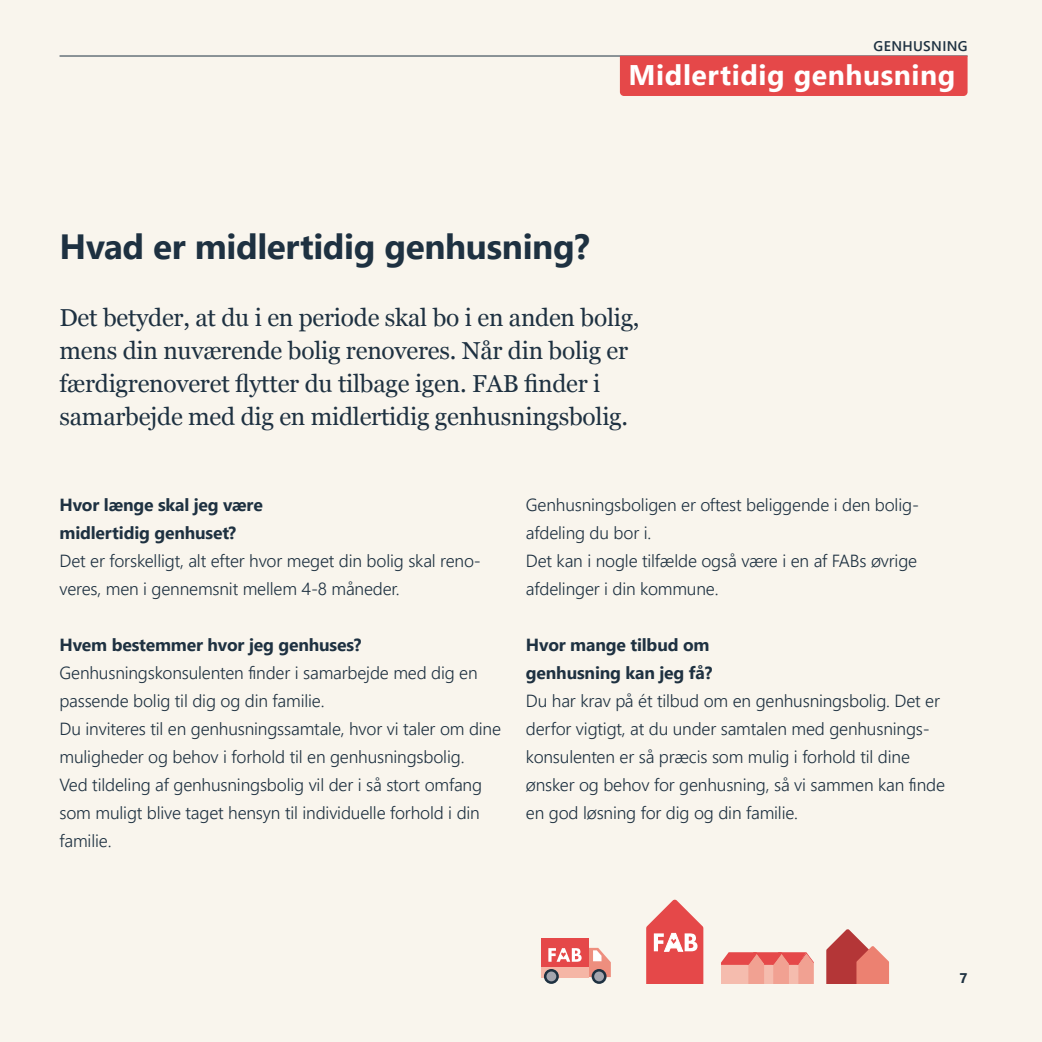
<style>
.page{position:relative;width:1042px;height:1042px;background:#f9f5ed}
.page>*{position:absolute;margin:0;border:0;box-sizing:border-box;transform-origin:0 0}
.Brødtekst_L{font:700 35px "Segoe UI";letter-spacing:-.01em;color:#1e3141}
.Rubrik_L{font:700 28.35px "Segoe UI";letter-spacing:.02em;color:#fff}
.Brødtekst_L-2{font:24.5px/33.2px "Georgia";letter-spacing:-.01em;color:#1e3141}
.Brødtekst_L-3{font:300 17.5px/28px "Segoe UI";letter-spacing:-.01em;color:#1e3141}
.Brødtekst_L-4{font:700 17.5px/28px "Segoe UI";letter-spacing:-.01em;color:#1e3141}
.t1{font:600 14px "Segoe UI";letter-spacing:.025em;color:#1e3141}
.t2{font:700 14px "Segoe UI";color:#1e3141}
</style>
<div class="page">
<div style="left:541px;top:938px;width:48px;height:30px;background:#e54849"></div>
<div style="left:541px;top:967px;width:48px;height:10px;background:#f5b6a6"></div>
<div style="left:545px;top:970px;width:12px;height:12px;background:#a4a5ae;border-radius:50%"></div>
<div style="left:544px;top:969px;width:15px;height:15px;border:3px solid #1e3141;border-radius:50%"></div>
<div style="left:593px;top:970px;width:12px;height:12px;background:#a4a5ae;border-radius:50%"></div>
<div style="left:591px;top:969px;width:15px;height:15px;border:3px solid #1e3141;border-radius:50%"></div>
<svg style="left:589px;top:948px;width:22px;height:29px"></svg>
<svg style="left:548px;top:948px;width:33px;height:14px"></svg>
<svg style="left:826px;top:929px;width:63px;height:55px"></svg>
<svg style="left:721px;top:952px;width:93px;height:32px;background:#ef9389"></svg>
<svg style="left:646px;top:899px;width:57px;height:85px"></svg>
<hr style="left:60px;top:56px;width:907px;height:1px;background:#1e3141">
<div style="left:620px;top:56px;width:347px;height:40px;background:#e54849"></div>
<p class="t1" style="left:873px;top:33px;width:95px">GENHUSNING</p>
<p class="Rubrik_L" style="left:628px;top:48px;width:328px">Midlertidig genhusning</p>
<p class="Brødtekst_L" style="left:60px;top:214px;width:532px">Hvad er midlertidig genhusning?</p>
<p class="Brødtekst_L-2" style="left:60px;top:299px;width:581px">Det betyder, at du i en periode skal bo i en anden bolig, mens din nuværende bolig renoveres. Når din bolig er</p>
<p class="Brødtekst_L-2" style="left:60px;top:366px;width:570px">færdigrenoveret flytter du tilbage igen. FAB finder i samarbejde med dig en midlertidig genhusningsbolig.</p>
<p class="Brødtekst_L-4" style="left:60px;top:489px;width:205px">Hvor længe skal jeg være midlertidig genhuset?</p>
<p class="Brødtekst_L-3" style="left:60px;top:545px;width:423px">Det er forskelligt, alt efter hvor meget din bolig skal reno&shy;veres, men i gennemsnit mellem 4-8 måneder.</p>
<p class="Brødtekst_L-4" style="left:60px;top:629px;width:303px">Hvem bestemmer hvor jeg genhuses?</p>
<p class="Brødtekst_L-3" style="left:60px;top:657px;width:420px">Genhusningskonsulenten finder i samarbejde med dig en passende bolig til dig og din familie.</p>
<p class="Brødtekst_L-3" style="left:60px;top:713px;width:443px">Du inviteres til en genhusningssamtale, hvor vi taler om dine muligheder og behov i forhold til en genhusningsbolig.</p>
<p class="Brødtekst_L-3" style="left:60px;top:769px;width:424px">Ved tildeling af genhusningsbolig vil der i så stort omfang som muligt blive taget hensyn til individuelle forhold i din familie.</p>
<p class="Brødtekst_L-3" style="left:526px;top:489px;width:394px">Genhusningsboligen er oftest beliggende i den bolig-</p>
<p class="Brødtekst_L-3" style="left:526px;top:517px;width:125px">afdeling du bor i.</p>
<p class="Brødtekst_L-3" style="left:526px;top:545px;width:393px">Det kan i nogle tilfælde også være i en af FABs øvrige afdelinger i din kommune.</p>
<p class="Brødtekst_L-4" style="left:526px;top:629px;width:188px">Hvor mange tilbud om genhusning kan jeg få?</p>
<p class="Brødtekst_L-3" style="left:526px;top:685px;width:420px">Du har krav på ét tilbud om en genhusningsbolig. Det er derfor vigtigt, at du under samtalen med genhusnings&shy;konsulenten er så præcis som mulig i forhold til dine ønsker og behov for genhusning, så vi sammen kan finde en god løsning for dig og din familie.</p>
<p class="t2" style="left:959px;top:965px;width:10px">7</p>
</div>
